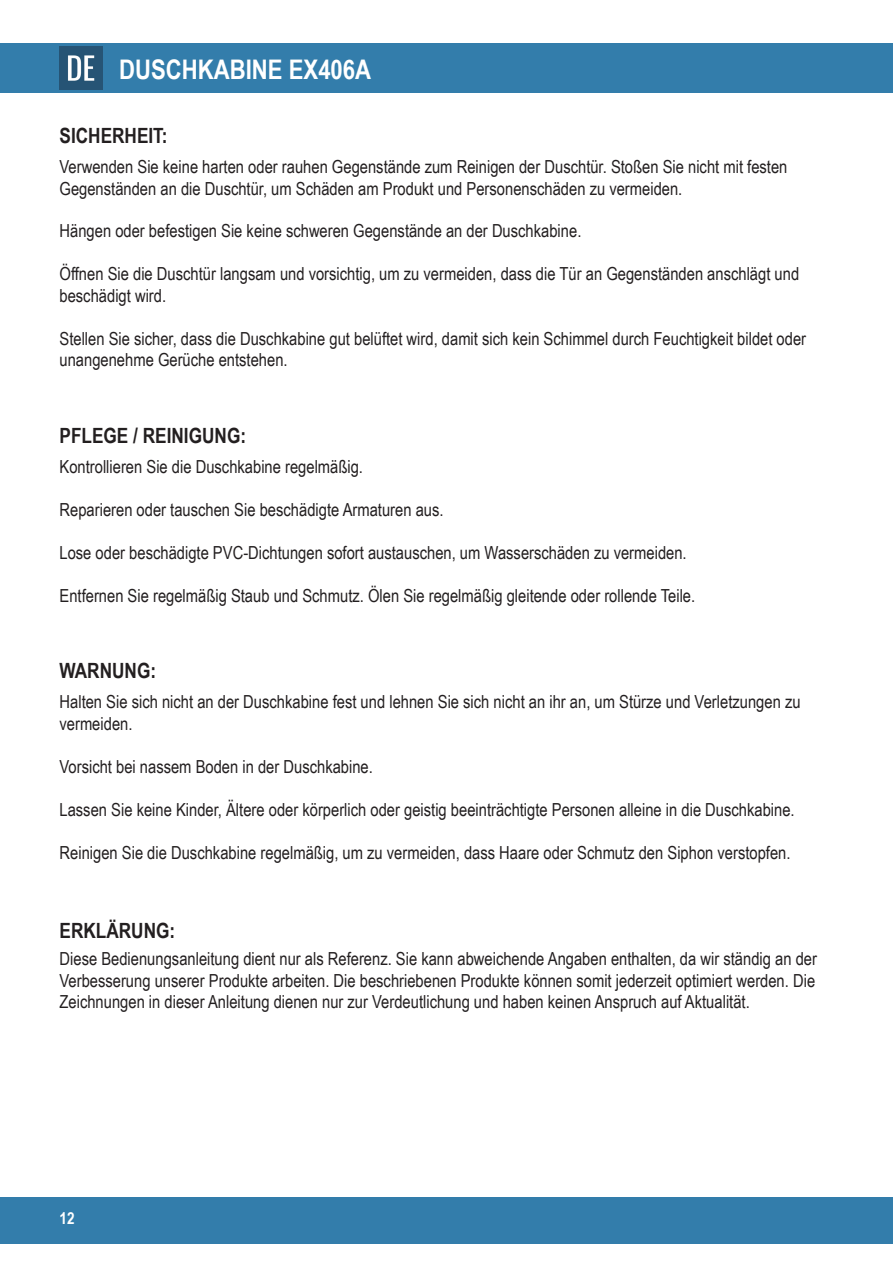
<style>
.page{position:relative;width:893px;height:1263px;background:#fff}
.page>*{position:absolute;margin:0;border:0;box-sizing:border-box;transform-origin:0 0}
.t1{font:700 27px "Arial Narrow";color:#fff}
.Überschrift{font:700 21px "Arial Narrow";color:#231f20}
.Fließtext{font:700 21px "Arial Narrow";color:#231f20}
.Fließtext-2{font:18px/21.6px "Arial Narrow";color:#231f20}
.Überschrift-2{font:18px/21.6px "Arial Narrow";color:#231f20}
.t2{font:700 16.5px "Arial Narrow";color:#fff}
</style>
<div class="page">
<div style="left:0;top:43px;width:893px;height:50px;background:#337dab"></div>
<div style="left:0;top:1197px;width:893px;height:47px;background:#337dab"></div>
<img style="left:60px;top:47px;width:42px;height:42px">
<h1 class="t1" style="left:119px;top:49px;width:254px">DUSCHKABINE EX406A</h1>
<p class="Überschrift" style="left:60px;top:120px;width:110px">SICHERHEIT:</p>
<p class="Überschrift-2" style="left:60px;top:155px;width:729px">Verwenden Sie keine harten oder rauhen Gegenstände zum Reinigen der Duschtür. Stoßen Sie nicht mit festen<br>Gegenständen an die Duschtür, um Schäden am Produkt und Personenschäden zu vermeiden.</p>
<p class="Fließtext-2" style="left:60px;top:220px;width:523px">Hängen oder befestigen Sie keine schweren Gegenstände an der Duschkabine.</p>
<p class="Fließtext-2" style="left:60px;top:262px;width:741px">Öffnen Sie die Duschtür langsam und vorsichtig, um zu vermeiden, dass die Tür an Gegenständen anschlägt und beschädigt wird.</p>
<p class="Fließtext-2" style="left:60px;top:327px;width:748px">Stellen Sie sicher, dass die Duschkabine gut belüftet wird, damit sich kein Schimmel durch Feuchtigkeit bildet oder unangenehme Gerüche entstehen.</p>
<p class="Überschrift" style="left:60px;top:420px;width:188px">PFLEGE / REINIGUNG:</p>
<p class="Fließtext-2" style="left:60px;top:455px;width:305px">Kontrollieren Sie die Duschkabine regelmäßig.</p>
<p class="Fließtext-2" style="left:60px;top:498px;width:386px">Reparieren oder tauschen Sie beschädigte Armaturen aus.</p>
<p class="Fließtext-2" style="left:60px;top:541px;width:629px">Lose oder beschädigte PVC-Dichtungen sofort austauschen, um Wasserschäden zu vermeiden.</p>
<p class="Fließtext-2" style="left:60px;top:584px;width:637px">Entfernen Sie regelmäßig Staub und Schmutz. Ölen Sie regelmäßig gleitende oder rollende Teile.</p>
<p class="Überschrift" style="left:60px;top:655px;width:98px">WARNUNG:</p>
<p class="Überschrift-2" style="left:60px;top:690px;width:743px">Halten Sie sich nicht an der Duschkabine fest und lehnen Sie sich nicht an ihr an, um Stürze und Verletzungen zu vermeiden.</p>
<p class="Fließtext-2" style="left:60px;top:755px;width:315px">Vorsicht bei nassem Boden in der Duschkabine.</p>
<p class="Fließtext-2" style="left:60px;top:798px;width:737px">Lassen Sie keine Kinder, Ältere oder körperlich oder geistig beeinträchtigte Personen alleine in die Duschkabine.</p>
<p class="Fließtext-2" style="left:60px;top:841px;width:732px">Reinigen Sie die Duschkabine regelmäßig, um zu vermeiden, dass Haare oder Schmutz den Siphon verstopfen.</p>
<p class="Fließtext" style="left:60px;top:915px;width:117px">ERKLÄRUNG:</p>
<p class="Fließtext-2" style="left:60px;top:947px;width:759px;text-align:justify">Diese Bedienungsanleitung dient nur als Referenz. Sie kann abweichende Angaben enthalten, da wir ständig an der Verbesserung unserer Produkte arbeiten. Die beschriebenen Produkte können somit jederzeit optimiert werden. Die Zeichnungen in dieser Anleitung dienen nur zur Verdeutlichung und haben keinen Anspruch auf Aktualität.</p>
<p class="t2" style="left:60px;top:1206px;width:17px">12</p>
</div>
